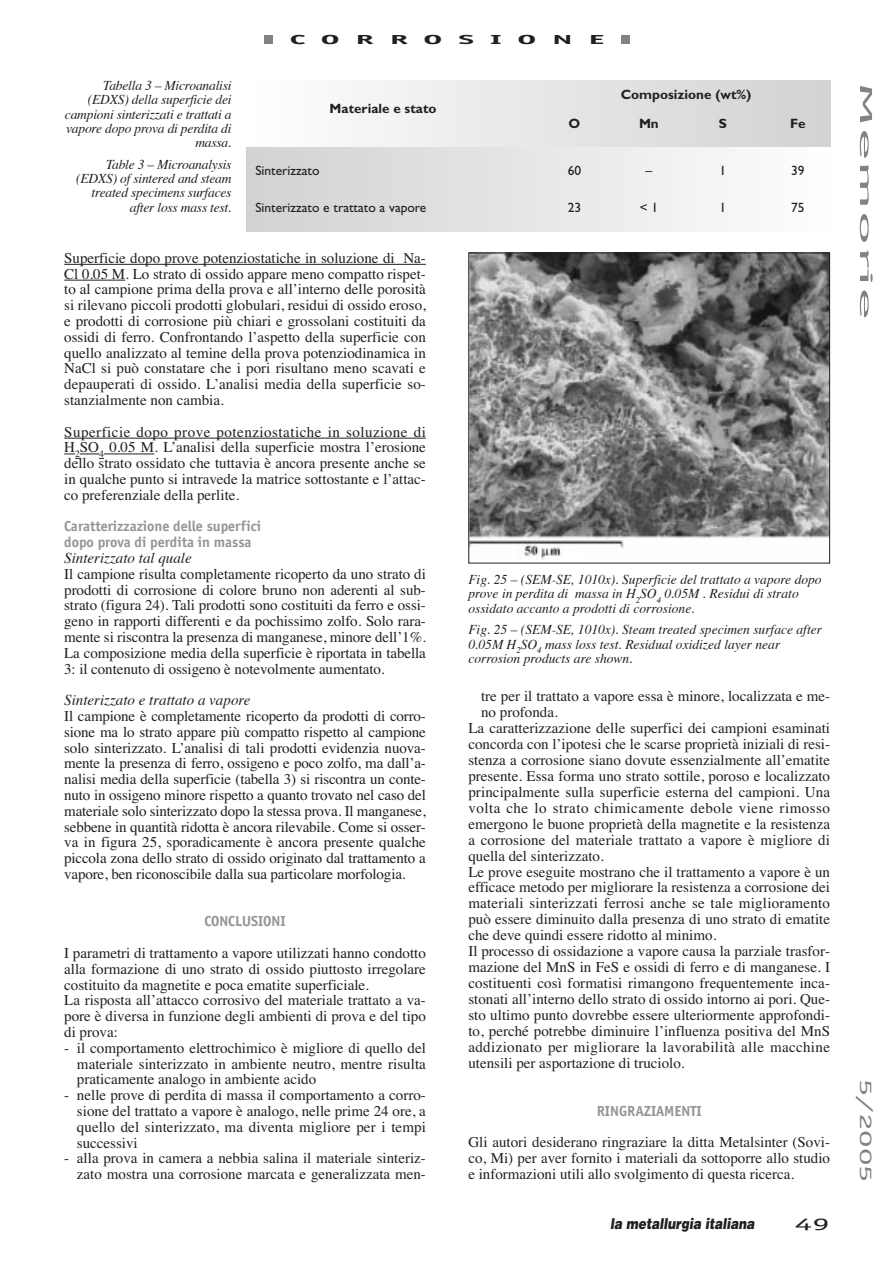
<style>
.page{position:relative;width:893px;height:1262px;background:#fff}
.page>*{position:absolute;margin:0;border:0;box-sizing:border-box;transform-origin:0 0}
.t1{font:18px "Officina Sans";color:#808285;scale:4 1}
.t2{font:18px "Officina Sans";color:#808285;scale:2 1}
.t3{font:18px "Officina Sans";color:#231f20;scale:2 1}
.t4{font:15px/15.8px "Times";color:#231f20;text-align:justify}
.t5{font:700 15px/15.8px "Officina Sans";color:#939598}
.t6{font:15px "Times";letter-spacing:.025em;color:#231f20}
.t7{font:italic 15px "Times";color:#231f20}
.t8{font:15px "Times";letter-spacing:.035em;color:#231f20}
.t9{font:italic 900 15px "Helvetica";color:#231f20;scale:.8 1}
.t10{font:italic 13.5px/14.2px "Times";color:#231f20;text-align:right}
.t11{font:13.5px "Gill Sans";color:#231f20}
.t12{font:700 13.5px "Gill Sans";color:#231f20}
.t13{font:700 13.5px "Officina Sans";letter-spacing:.47em;color:#231f20;scale:2.5 1}
</style>
<div class="page">
<div style="left:246px;top:147px;width:584px;height:84px;background:linear-gradient(to right,#d0d1d4,#fdfefe)"></div>
<div style="left:246px;top:81px;width:584px;height:65px;background:linear-gradient(to right,#fefefe,#d1d2d4)"></div>
<div style="left:621px;top:36px;width:9px;height:8px;background:#808285"></div>
<div style="left:264px;top:36px;width:8px;height:8px;background:#808285"></div>
<hr style="left:64px;top:264px;width:357px;height:1px;background:#231f20">
<hr style="left:64px;top:280px;width:61px;height:1px;background:#231f20">
<hr style="left:64px;top:437px;width:362px;height:1px;background:#231f20">
<svg style="left:64px;top:453px;width:40px;height:6px"></svg>
<hr style="left:104px;top:453px;width:50px;height:1px;background:#231f20">
<img style="left:470px;top:254px;width:358px;height:306px">
<div style="left:468px;top:252px;width:362px;height:311px;border:1px solid #231f20"></div>
<p class="t10" style="left:65px;top:80px;width:168px">Tabella 3 – Microanalisi (EDXS) della superficie dei campioni sinterizzati e trattati a vapore dopo prova di perdita di massa.</p>
<p class="t10" style="left:76px;top:158px;width:157px">Table 3 – Microanalysis (EDXS) of sintered and steam treated specimens surfaces after loss mass test.</p>
<p class="t13" style="left:290px;top:34px;width:127px">CORROSIONE</p>
<p class="t12" style="left:329px;top:104px;width:108px">Materiale e stato</p>
<p class="t12" style="left:621px;top:90px;width:132px">Composizione (wt%)</p>
<p class="t12" style="left:568px;top:118px;width:13px">O</p>
<p class="t12" style="left:639px;top:118px;width:21px">Mn</p>
<p class="t12" style="left:718px;top:118px;width:10px">S</p>
<p class="t12" style="left:790px;top:118px;width:17px">Fe</p>
<p class="t11" style="left:255px;top:165px;width:66px">Sinterizzato</p>
<p class="t11" style="left:567px;top:165px;width:15px">60</p>
<p class="t11" style="left:645px;top:165px;width:8px">–</p>
<p class="t11" style="left:719px;top:165px;width:8px">1</p>
<p class="t11" style="left:791px;top:165px;width:15px">39</p>
<p class="t11" style="left:255px;top:202px;width:172px">Sinterizzato e trattato a vapore</p>
<p class="t11" style="left:567px;top:202px;width:15px">23</p>
<p class="t11" style="left:639px;top:202px;width:20px">&lt; 1</p>
<p class="t11" style="left:719px;top:202px;width:8px">1</p>
<p class="t11" style="left:791px;top:202px;width:15px">75</p>
<p class="t4" style="left:64px;top:251px;width:363px">Superficie dopo prove potenziostatiche in soluzione di Na-Cl 0.05 M. Lo strato di ossido appare meno compatto rispet&shy;to al campione prima della prova e all’interno delle porosità si rilevano piccoli prodotti globulari, residui di ossido eroso, e prodotti di corrosione più chiari e grossolani costituiti da ossidi di ferro. Confrontando l’aspetto della superficie con quello analizzato al temine della prova potenziodinamica in NaCl si può constatare che i pori risultano meno scavati e depauperati di ossido. L’analisi media della superficie so&shy;stanzialmente non cambia.</p>
<p class="t4" style="left:64px;top:425px;width:363px">Superficie dopo prove potenziostatiche in soluzione di H<sub>2</sub>SO<sub>4</sub> 0.05 M. L’analisi della superficie mostra l’erosione dello strato ossidato che tuttavia è ancora presente anche se in qualche punto si intravede la matrice sottostante e l’attac&shy;co preferenziale della perlite.</p>
<p class="t5" style="left:64px;top:520px;width:198px">Caratterizzazione delle superfici dopo prova di perdita in massa</p>
<p class="t7" style="left:64px;top:552px;width:129px">Sinterizzato tal quale</p>
<p class="t4" style="left:64px;top:567px;width:363px">Il campione risulta completamente ricoperto da uno strato di prodotti di corrosione di colore bruno non aderenti al sub&shy;strato (figura 24). Tali prodotti sono costituiti da ferro e ossi&shy;geno in rapporti differenti e da pochissimo zolfo. Solo rara&shy;mente si riscontra la presenza di manganese, minore dell’1%.<br>La composizione media della superficie è riportata in tabella 3: il contenuto di ossigeno è notevolmente aumentato.</p>
<p class="t7" style="left:64px;top:694px;width:188px">Sinterizzato e trattato a vapore</p>
<p class="t4" style="left:64px;top:709px;width:363px">Il campione è completamente ricoperto da prodotti di corro&shy;sione ma lo strato appare più compatto rispetto al campione solo sinterizzato. L’analisi di tali prodotti evidenzia nuova&shy;mente la presenza di ferro, ossigeno e poco zolfo, ma dall’a&shy;nalisi media della superficie (tabella 3) si riscontra un conte&shy;nuto in ossigeno minore rispetto a quanto trovato nel caso del materiale solo sinterizzato dopo la stessa prova. Il manganese, sebbene in quantità ridotta è ancora rilevabile. Come si osser&shy;va in figura 25, sporadicamente è ancora presente qualche piccola zona dello strato di ossido originato dal trattamento a vapore, ben riconoscibile dalla sua particolare morfologia.</p>
<p class="t5" style="left:204px;top:914px;width:83px">CONCLUSIONI</p>
<p class="t4" style="left:64px;top:946px;width:363px;text-align:left">I parametri di trattamento a vapore utilizzati hanno condotto alla formazione di uno strato di ossido piuttosto irregolare costituito da magnetite e poca ematite superficiale.<br>La risposta all’attacco corrosivo del materiale trattato a va&shy;pore è diversa in funzione degli ambienti di prova e del tipo di prova:</p>
<p class="t4" style="left:77px;top:1041px;width:350px;text-indent:-13px">- il comportamento elettrochimico è migliore di quello del materiale sinterizzato in ambiente neutro, mentre risulta praticamente analogo in ambiente acido</p>
<p class="t4" style="left:77px;top:1088px;width:350px;text-indent:-13px">- nelle prove di perdita di massa il comportamento a corro&shy;sione del trattato a vapore è analogo, nelle prime 24 ore, a quello del sinterizzato, ma diventa migliore per i tempi successivi</p>
<p class="t4" style="left:64px;top:1151px;width:363px;text-align:right">- alla prova in camera a nebbia salina il materiale sinteriz&shy;zato mostra una corrosione marcata e generalizzata men-</p>
<p class="t10" style="left:468px;top:573px;width:355px;text-align:left">Fig. 25 – (SEM-SE, 1010x). Superficie del trattato a vapore dopo prove in perdita di massa in H<sub>2</sub>SO<sub>4</sub> 0.05M . Residui di strato ossidato accanto a prodotti di corrosione.</p>
<p class="t10" style="left:468px;top:624px;width:355px;text-align:left">Fig. 25 – (SEM-SE, 1010x). Steam treated specimen surface after<br>0.05M H<sub>2</sub>SO<sub>4</sub> mass loss test. Residual oxidized layer near corrosion products are shown.</p>
<p class="t4" style="left:481px;top:689px;width:350px">tre per il trattato a vapore essa è minore, localizzata e me-</p>
<p class="t4" style="left:481px;top:705px;width:78px">no profonda.</p>
<p class="t4" style="left:468px;top:721px;width:363px">La caratterizzazione delle superfici dei campioni esaminati</p>
<p class="t4" style="left:468px;top:737px;width:363px">concorda con l’ipotesi che le scarse proprietà iniziali di resi-</p>
<p class="t4" style="left:468px;top:753px;width:363px">stenza a corrosione siano dovute essenzialmente all’ematite</p>
<p class="t4" style="left:468px;top:769px;width:363px">presente. Essa forma uno strato sottile, poroso e localizzato</p>
<p class="t4" style="left:468px;top:785px;width:363px">principalmente sulla superficie esterna del campioni. Una</p>
<p class="t8" style="left:468px;top:802px;width:363px">volta che lo strato chimicamente debole viene rimosso</p>
<p class="t4" style="left:468px;top:817px;width:363px">emergono le buone proprietà della magnetite e la resistenza</p>
<p class="t4" style="left:468px;top:833px;width:363px">a corrosione del materiale trattato a vapore è migliore di</p>
<p class="t4" style="left:468px;top:849px;width:137px">quella del sinterizzato.</p>
<p class="t4" style="left:468px;top:865px;width:363px">Le prove eseguite mostrano che il trattamento a vapore è un</p>
<p class="t4" style="left:468px;top:881px;width:363px">efficace metodo per migliorare la resistenza a corrosione dei</p>
<p class="t4" style="left:468px;top:897px;width:363px">materiali sinterizzati ferrosi anche se tale miglioramento</p>
<p class="t4" style="left:468px;top:912px;width:363px">può essere diminuito dalla presenza di uno strato di ematite</p>
<p class="t4" style="left:468px;top:928px;width:249px">che deve quindi essere ridotto al minimo.</p>
<p class="t4" style="left:468px;top:944px;width:363px">Il processo di ossidazione a vapore causa la parziale trasfor-</p>
<p class="t4" style="left:468px;top:960px;width:363px">mazione del MnS in FeS e ossidi di ferro e di manganese. I</p>
<p class="t4" style="left:468px;top:976px;width:363px">costituenti così formatisi rimangono frequentemente inca-</p>
<p class="t4" style="left:468px;top:992px;width:363px">stonati all’interno dello strato di ossido intorno ai pori. Que-</p>
<p class="t4" style="left:468px;top:1008px;width:363px">sto ultimo punto dovrebbe essere ulteriormente approfondi-</p>
<p class="t4" style="left:468px;top:1024px;width:363px">to, perché potrebbe diminuire l’influenza positiva del MnS</p>
<p class="t6" style="left:468px;top:1041px;width:363px">addizionato per migliorare la lavorabilità alle macchine</p>
<p class="t4" style="left:468px;top:1056px;width:218px">utensili per asportazione di truciolo.</p>
<p class="t5" style="left:597px;top:1103px;width:106px">RINGRAZIAMENTI</p>
<p class="t4" style="left:468px;top:1135px;width:363px">Gli autori desiderano ringraziare la ditta Metalsinter (Sovi&shy;co, Mi) per aver fornito i materiali da sottoporre allo studio e informazioni utili allo svolgimento di questa ricerca.</p>
<p class="t9" style="left:610px;top:1217px;width:182px">la metallurgia italiana</p>
<p class="t3" style="left:795px;top:1217px;width:19px">49</p>
<p class="t1" style="left:873px;top:81px;width:61px;rotate:90deg">Memorie</p>
<p class="t2" style="left:873px;top:1079px;width:53px;rotate:90deg">5/2005</p>
</div>
